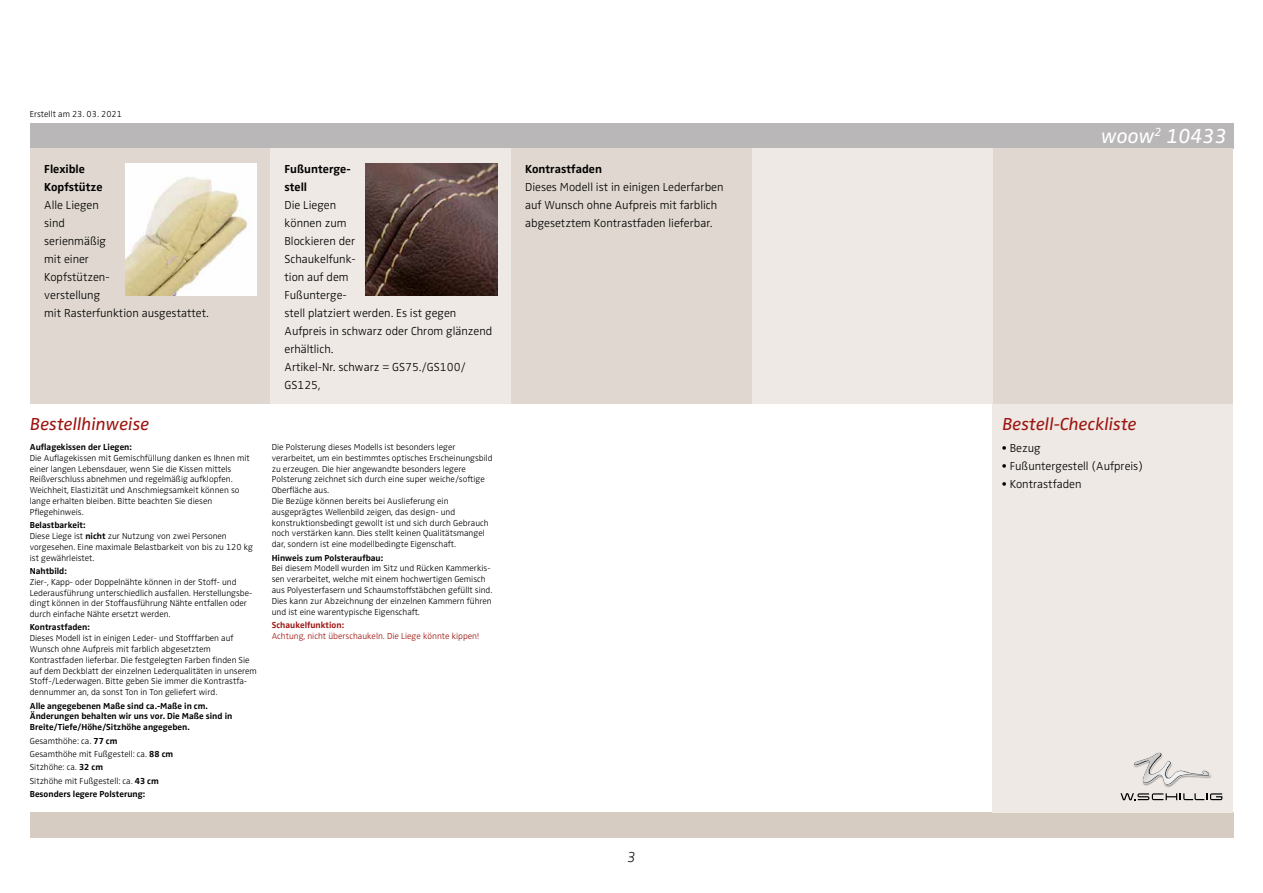
<style>
.page{position:relative;width:1263px;height:893px;background:#fff}
.page>*{position:absolute;margin:0;border:0;box-sizing:border-box;transform-origin:0 0}
.t1{font:italic 21px "Zwo Pro";color:#fff}
.t2{font:italic 18px "Zwo Pro";color:#9e1510}
.t3{font:italic 300 expanded 15px "Zwo Pro";color:#000}
.t4{font:300 12px/18px "Zwo Pro";color:#000}
.t5{font:700 12px/18px "Zwo Pro";color:#000}
.t6{font:300 9px/10.8px "Zwo Pro";color:#000}
.t7{font:700 9px/10.8px "Zwo Pro";color:#000}
.t8{font:300 9px "Zwo Pro";color:#9e1510}
.t9{font:700 9px "Zwo Pro";color:#9e1510}
.s1{font-weight:700}
</style>
<div class="page">
<div style="left:30px;top:123px;width:1203px;height:26px;background:#b9b7b7"></div>
<div style="left:30px;top:812px;width:1203px;height:26px;background:#d6ccc1"></div>
<div style="left:30px;top:149px;width:240px;height:255px;background:#e0d8d0"></div>
<div style="left:992px;top:404px;width:241px;height:408px;background:#eee9e5"></div>
<div style="left:992px;top:149px;width:241px;height:255px;background:#e0d8d0"></div>
<div style="left:752px;top:149px;width:240px;height:255px;background:#eee9e5"></div>
<div style="left:511px;top:149px;width:241px;height:255px;background:#e0d8d0"></div>
<div style="left:270px;top:149px;width:241px;height:255px;background:#eee9e5"></div>
<img style="left:125px;top:164px;width:132px;height:132px">
<img style="left:365px;top:164px;width:132px;height:132px">
<img style="left:1144px;top:776px;width:68px;height:12px">
<svg style="left:1133px;top:752px;width:78px;height:33px"></svg>
<img style="left:1134px;top:753px;width:75px;height:31px">
<svg style="left:1120px;top:793px;width:102px;height:7px"></svg>
<p class="t6" style="left:30px;top:109px;width:94px">Erstellt am 23. 03. 2021</p>
<h3 class="t5" style="left:44px;top:160px;width:60px">Flexible<br>Kopfstütze</h3>
<h3 class="t4" style="left:44px;top:196px;width:166px">Alle Liegen<br>sind<br>serienmäßig<br>mit einer<br>Kopfstützen-<br>verstellung<br>mit Rasterfunktion ausgestattet.</h3>
<h2 class="t2" style="left:30px;top:414px;width:121px">Bestellhinweise</h2>
<p class="t7" style="left:30px;top:442px;width:104px">Auflagekissen der Liegen:</p>
<p class="t6" style="left:30px;top:453px;width:221px">Die Auflagekissen mit Gemischfüllung danken es Ihnen mit einer langen Lebensdauer, wenn Sie die Kissen mittels Reißverschluss abnehmen und regelmäßig aufklopfen.<br>Weichheit, Elastizität und Anschmiegsamkeit können so lange erhalten bleiben. Bitte beachten Sie diesen Pflegehinweis.</p>
<p class="t6" style="left:30px;top:520px;width:225px"><span class="s1">Belastbarkeit:<br></span>Diese Liege ist <span class="s1">nicht</span> zur Nutzung von zwei Personen vorgesehen. Eine maximale Belastbarkeit von bis zu 120 kg ist gewährleistet.</p>
<p class="t7" style="left:30px;top:566px;width:38px">Nahtbild:</p>
<p class="t6" style="left:30px;top:576px;width:224px">Zier-, Kapp- oder Doppelnähte können in der Stoff- und Lederausführung unterschiedlich ausfallen. Herstellungsbe&shy;dingt können in der Stoffausführung Nähte entfallen oder durch einfache Nähte ersetzt werden.</p>
<p class="t7" style="left:30px;top:622px;width:61px">Kontrastfaden:</p>
<p class="t6" style="left:30px;top:633px;width:229px">Dieses Modell ist in einigen Leder- und Stofffarben auf Wunsch ohne Aufpreis mit farblich abgesetztem Kontrastfaden lieferbar. Die festgelegten Farben finden Sie auf dem Deckblatt der einzelnen Lederqualitäten in unserem Stoff-/Lederwagen. Bitte geben Sie immer die Kontrastfa&shy;dennummer an, da sonst Ton in Ton geliefert wird.</p>
<p class="t7" style="left:30px;top:700px;width:204px">Alle angegebenen Maße sind ca.-Maße in cm.<br>Änderungen behalten wir uns vor. Die Maße sind in<br>Breite/Tiefe/Höhe/Sitzhöhe angegeben.</p>
<p class="t6" style="left:30px;top:734px;width:145px;line-height:13.4px">Gesamthöhe: ca. <span class="s1">77 cm<br></span>Gesamthöhe mit Fußgestell: ca. <span class="s1">88 cm<br></span>Sitzhöhe: ca. <span class="s1">32 cm<br></span>Sitzhöhe mit Fußgestell: ca. <span class="s1">43 cm<br>Besonders legere Polsterung:</span></p>
<h3 class="t5" style="left:284px;top:160px;width:68px">Fußunterge&shy;stell</h3>
<h3 class="t4" style="left:284px;top:196px;width:209px">Die Liegen<br>können zum<br>Blockieren der<br>Schaukelfunk-<br>tion auf dem<br>Fußunterge-<br>stell platziert werden. Es ist gegen<br>Aufpreis in schwarz oder Chrom glänzend erhältlich.<br>Artikel-Nr. schwarz = GS75./GS100/<br>GS125,</h3>
<p class="t6" style="left:272px;top:442px;width:222px">Die Polsterung dieses Modells ist besonders leger verarbeitet, um ein bestimmtes optisches Erscheinungsbild zu erzeugen. Die hier angewandte besonders legere Polsterung zeichnet sich durch eine super weiche/softige Oberfläche aus.<br>Die Bezüge können bereits bei Auslieferung ein ausgeprägtes Wellenbild zeigen, das design- und konstruktionsbedingt gewollt ist und sich durch Gebrauch noch verstärken kann. Dies stellt keinen Qualitätsmangel dar, sondern ist eine modellbedingte Eigenschaft.</p>
<p class="t7" style="left:272px;top:552px;width:113px">Hinweis zum Polsteraufbau:</p>
<p class="t6" style="left:272px;top:563px;width:222px">Bei diesem Modell wurden im Sitz und Rücken Kammerkis&shy;sen verarbeitet, welche mit einem hochwertigen Gemisch aus Polyesterfasern und Schaumstoffstäbchen gefüllt sind.<br>Dies kann zur Abzeichnung der einzelnen Kammern führen und ist eine warentypische Eigenschaft.</p>
<p class="t9" style="left:272px;top:620px;width:74px">Schaukelfunktion:</p>
<p class="t8" style="left:272px;top:630px;width:209px">Achtung, nicht überschaukeln. Die Liege könnte kippen!</p>
<h3 class="t5" style="left:525px;top:160px;width:78px">Kontrastfaden</h3>
<h3 class="t4" style="left:525px;top:178px;width:200px">Dieses Modell ist in einigen Lederfarben auf Wunsch ohne Aufpreis mit farblich abgesetztem Kontrastfaden lieferbar.</h3>
<h3 class="t3" style="left:627px;top:848px;width:10px">3</h3>
<h1 class="t1" style="left:1101px;top:124px;width:127px">woow<sup>2</sup> 10433</h1>
<h2 class="t2" style="left:1002px;top:414px;width:136px">Bestell-Checkliste</h2>
<h3 class="t4" style="left:1002px;top:440px;width:40px">• Bezug</h3>
<h3 class="t4" style="left:1002px;top:458px;width:143px">• Fußuntergestell (Aufpreis)</h3>
<h3 class="t4" style="left:1002px;top:476px;width:81px">• Kontrastfaden</h3>
</div>
